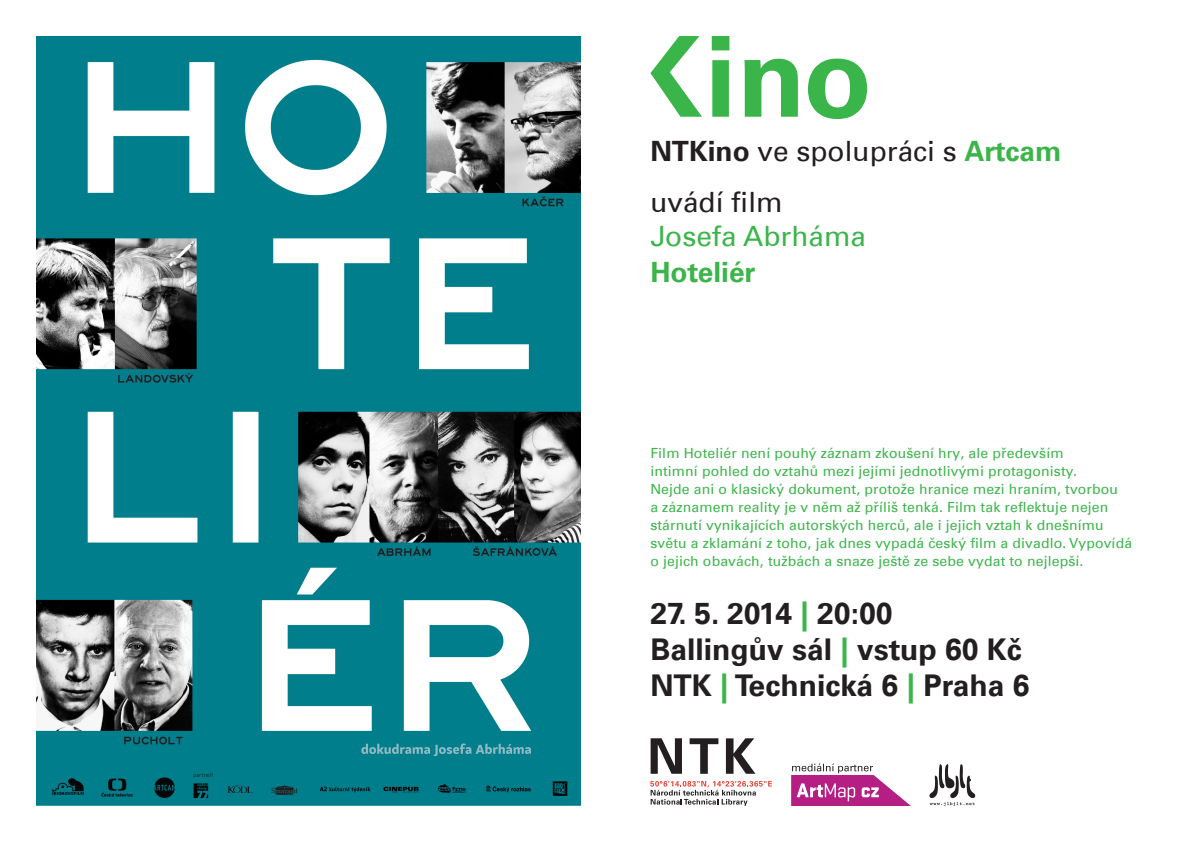
<style>
.page{position:relative;width:1191px;height:842px;background:#fff}
.page>*{position:absolute;margin:0;border:0;box-sizing:border-box;transform-origin:0 0}
.t1{font:700 30px "Univers Com 65";color:#231f20}
.t2{font:28px "Univers Com 55 Roman";color:#231f20}
.t3{font:28px "Univers Com 55 Roman";color:#3bb54a}
.t4{font:700 28px "Univers Com 65";color:#3bb54a}
.t5{font:14px/18px "Univers Com 55 Roman";letter-spacing:.01em;color:#3bb54a}
.s1{font-family:"Univers Com 65";font-weight:700}
.s2{font-family:"Univers Com 65";font-weight:700;color:#3bb54a}
.s3{color:#3bb54a}
</style>
<div class="page">
<img style="left:36px;top:36px;width:544px;height:770px">
<svg style="left:650px;top:738px;width:32px;height:36px"></svg>
<svg style="left:689px;top:738px;width:29px;height:36px"></svg>
<svg style="left:726px;top:738px;width:29px;height:36px"></svg>
<svg style="left:650px;top:781px;width:122px;height:25px"></svg>
<svg style="left:791px;top:763px;width:120px;height:43px"></svg>
<svg style="left:712px;top:36px;width:17px;height:81px"></svg>
<svg style="left:744px;top:59px;width:54px;height:58px"></svg>
<svg style="left:650px;top:36px;width:52px;height:81px"></svg>
<svg style="left:808px;top:59px;width:59px;height:60px"></svg>
<svg style="left:929px;top:764px;width:46px;height:42px"></svg>
<p class="t2" style="left:650px;top:134px;width:413px"><span class="s1">NTKino</span> ve spolupráci s <span class="s2">Artcam</span></p>
<p class="t2" style="left:650px;top:186px;width:134px">uvádí film</p>
<p class="t3" style="left:650px;top:219px;width:217px">Josefa Abrháma</p>
<p class="t4" style="left:650px;top:255px;width:107px">Hoteliér</p>
<p class="t5" style="left:650px;top:444px;width:483px">Film Hoteliér není pouhý záznam zkoušení hry, ale především<br>intimní pohled do vztahů mezi jejími jednotlivými protagonisty.<br>Nejde ani o klasický dokument, protože hranice mezi hraním, tvorbou<br>a záznamem reality je v něm až příliš tenká. Film tak reflektuje nejen stárnutí vynikajících autorských herců, ale i jejich vztah k dnešnímu světu a zklamání z toho, jak dnes vypadá český film a divadlo. Vypovídá o jejich obavách, tužbách a snaze ještě ze sebe vydat to nejlepší.</p>
<p class="t1" style="left:650px;top:595px;width:243px">27. 5. 2014 <span class="s3">|</span> 20:00</p>
<p class="t1" style="left:650px;top:631px;width:373px">Ballingův sál <span class="s3">|</span> vstup 60 Kč</p>
<p class="t1" style="left:650px;top:667px;width:381px">NTK <span class="s3">|</span> Technická 6 <span class="s3">|</span> Praha 6</p>
</div>
